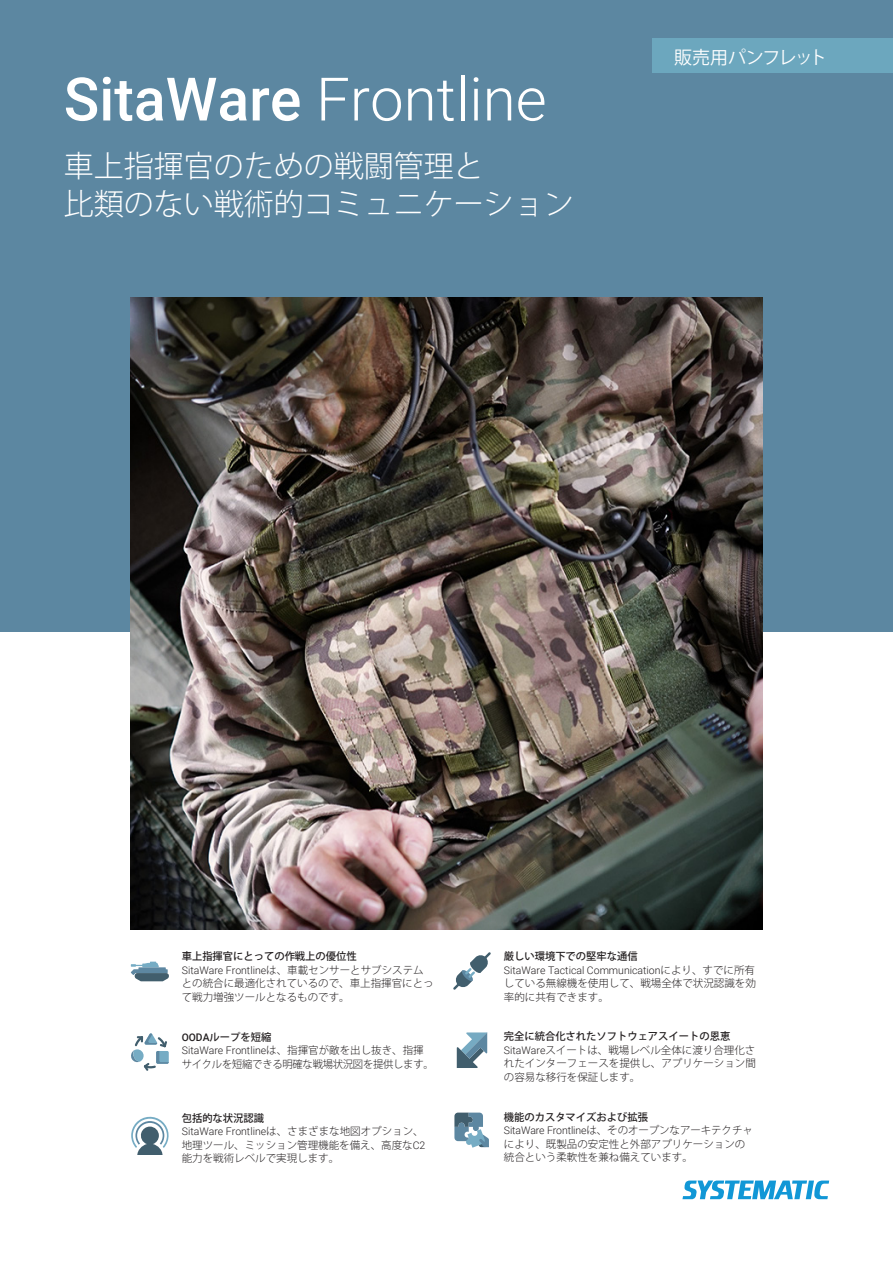
<style>
.page{position:relative;width:893px;height:1263px;background:#fff}
.page>*{position:absolute;margin:0;border:0;box-sizing:border-box;transform-origin:0 0}
.t1{font:300 60px "Roboto";color:#fff}
.t2{font:300 30px/37.5px "Koz Go Pro";color:#fff}
.t3{font:18px "Koz Go Pro";letter-spacing:-.04em;color:#fff}
.t4{font:300 10.5px/13.5px "Koz Go Pro";color:#231f20}
.t5{font:300 10.5px "Roboto";color:#231f20}
.t6{font:500 10.5px "Koz Go Pro";color:#231f20}
.t7{font:300 10.5px "Koz Go Pro";letter-spacing:-.02em;color:#231f20}
.s1{font-weight:500}
.s2{font-family:"Koz Go Pro"}
.s3{font-family:"Roboto"}
</style>
<div class="page">
<div style="left:0;top:0;width:893px;height:632px;background:#5c87a1"></div>
<img style="left:131px;top:298px;width:631px;height:631px">
<div style="left:653px;top:38px;width:240px;height:35px;background:#6ca7be"></div>
<svg style="left:131px;top:1116px;width:38px;height:39px"></svg>
<svg style="left:131px;top:962px;width:38px;height:19px"></svg>
<svg style="left:454px;top:1113px;width:35px;height:34px"></svg>
<svg style="left:453px;top:952px;width:38px;height:38px"></svg>
<svg style="left:457px;top:1032px;width:30px;height:36px"></svg>
<svg style="left:131px;top:1033px;width:38px;height:38px"></svg>
<svg style="left:682px;top:1180px;width:147px;height:19px"></svg>
<h1 class="t1" style="left:64px;top:57px;width:484px"><span class="s1">SitaWare</span> Frontline</h1>
<h2 class="t2" style="left:64px;top:148px;width:512px">車上指揮官のための戦闘管理と<br>比類のない戦術的コミュニケーション</h2>
<h3 class="t3" style="left:674px;top:46px;width:154px">販売用パンフレット</h3>
<p class="t6" style="left:182px;top:949px;width:176px">車上指揮官にとっての作戦上の優位性</p>
<p class="t5" style="left:182px;top:962px;width:243px">SitaWare Frontline<span class="s2">は、車載センサーとサブシステム</span></p>
<p class="t4" style="left:182px;top:976px;width:253px">との統合に最適化されているので、車上指揮官にとって戦力増強ツールとなるものです。</p>
<p class="t6" style="left:182px;top:1030px;width:91px"><span class="s3">OODA</span>ループを短縮</p>
<p class="t5" style="left:182px;top:1043px;width:243px">SitaWare Frontline<span class="s2">は、指揮官が敵を出し抜き、指揮</span></p>
<p class="t7" style="left:182px;top:1057px;width:253px">サイクルを短縮できる明確な戦場状況図を提供します。</p>
<p class="t6" style="left:182px;top:1111px;width:84px">包括的な状況認識</p>
<p class="t5" style="left:182px;top:1124px;width:243px">SitaWare Frontline<span class="s2">は、さまざまな地図オプション、</span></p>
<p class="t4" style="left:182px;top:1138px;width:245px">地理ツール、ミッション管理機能を備え、高度な<span class="s3">C2</span>能力を戦術レベルで実現します。</p>
<p class="t6" style="left:504px;top:949px;width:135px">厳しい環境下での堅牢な通信</p>
<p class="t5" style="left:504px;top:962px;width:253px">SitaWare Tactical Communication<span class="s2">により、すでに所有</span></p>
<p class="t4" style="left:504px;top:976px;width:253px">している無線機を使用して、戦場全体で状況認識を効率的に共有できます。</p>
<p class="t4" style="left:504px;top:1030px;width:253px"><span class="s1">完全に統合化されたソフトウェアスイートの恩恵<br></span><span class="s3">SitaWare</span>スイートは、戦場レベル全体に渡り合理化されたインターフェースを提供し、アプリケーション間の容易な移行を保証します。</p>
<p class="t6" style="left:504px;top:1110px;width:146px">機能のカスタマイズおよび拡張</p>
<p class="t5" style="left:504px;top:1123px;width:250px">SitaWare Frontline<span class="s2">は、そのオープンなアーキテクチャ</span></p>
<p class="t4" style="left:504px;top:1137px;width:243px">により、既製品の安定性と外部アプリケーションの統合という柔軟性を兼ね備えています。</p>
</div>
